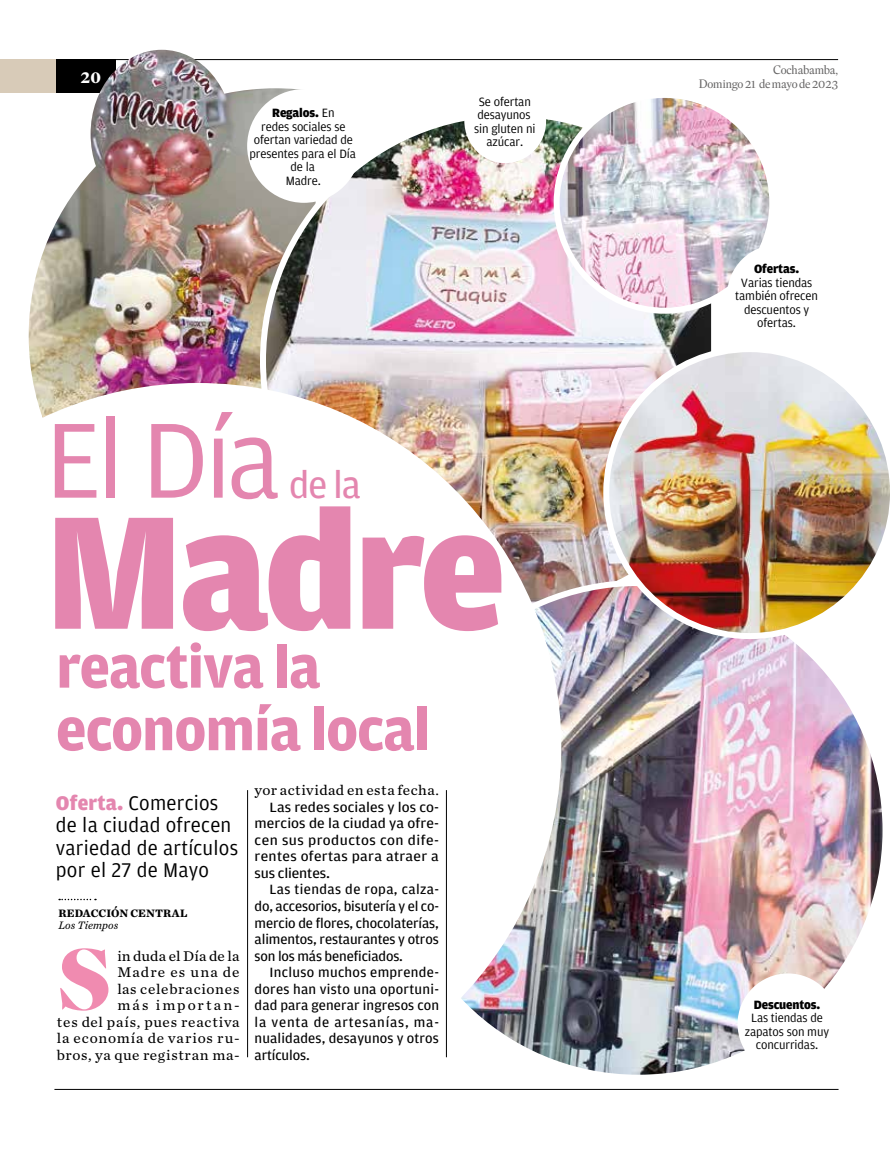
<style>
.page{position:relative;width:893px;height:1149px;background:#fff}
.page>*{position:absolute;margin:0;border:0;box-sizing:border-box;transform-origin:0 0}
.t1{font:900 170.25px "Amplitude";letter-spacing:-.03em;color:#e486af}
.t2{font:112.95px "Amplitude";color:#e486af}
.t3{font:900 85.95px "Eudald Fine";color:#f08bb0}
.t4{font:700 60.75px/62.6px "Amplitude";letter-spacing:-.025em;color:#e486af}
.t5{font:39.15px "Amplitude";color:#e486af}
.t6{font:21px/22.5px "Amplitude";letter-spacing:.01em;color:#000}
.t7{font:700 18px "Eudald Headline";color:#fff}
.t8{font:14.7px/16.5px "Chronicle Text G2";letter-spacing:.045em;color:#000;text-align:right}
.t9{font:14.7px "Chronicle Text G2";letter-spacing:.045em;color:#000;scale:1.04 1}
.t10{font:14.25px/16.5px "Amplitude";letter-spacing:.01em;color:#000;text-align:justify;scale:1.04 1}
.t11{font:14.25px/16.5px "Amplitude";letter-spacing:.01em;color:#000;text-align:justify;scale:1.1 1}
.t12{font:12.75px/13.5px "Amplitude";letter-spacing:-.01em;color:#000;text-align:center}
.t13{font:900 12.75px "Amplitude";letter-spacing:-.01em;color:#000}
.t14{font:12px "Eudald Headline";letter-spacing:-.02em;color:#646363}
.t15{font:700 11.25px "Chronicle Text G2";color:#000}
.t16{font:italic 11.25px "Chronicle Text G2";letter-spacing:.01em;color:#000}
.s1{font-weight:900}
.s2{font-weight:900;color:#e486af}
</style>
<div class="page">
<img style="left:29px;top:88px;width:267px;height:295px">
<img style="left:263px;top:119px;width:448px;height:474px">
<img style="left:391px;top:583px;width:494px;height:494px;border-radius:247px">
<img style="left:603px;top:346px;width:287px;height:293px">
<img style="left:557px;top:95px;width:215px;height:215px;border-radius:108px">
<div style="left:554px;top:92px;width:221px;height:221px;border:6px solid #fff;border-radius:50%"></div>
<svg style="left:33px;top:383px;width:528px;height:707px"></svg>
<svg style="left:59px;top:898px;width:37px;height:2px"></svg>
<hr style="left:247px;top:789px;width:1px;height:267px;background:#000">
<hr style="left:446px;top:789px;width:1px;height:267px;background:#000">
<hr style="left:70px;top:59px;width:768px;height:1px;background:#000">
<div style="left:55px;top:59px;width:61px;height:33px;background:#000"></div>
<div style="left:0;top:59px;width:55px;height:33px;background:#d8cbb8"></div>
<hr style="left:54px;top:1088px;width:784px;height:1px;background:#000">
<div style="left:247px;top:89px;width:114px;height:114px;background:#fff;border-radius:50%"></div>
<div style="left:737px;top:973px;width:101px;height:101px;background:#fff;border-radius:50%"></div>
<div style="left:727px;top:244px;width:101px;height:101px;background:#fff;border-radius:50%"></div>
<div style="left:464px;top:78px;width:82px;height:85px;background:#fff;border-radius:50%"></div>
<img style="left:91px;top:50px;width:142px;height:168px">
<p class="t7" style="left:81px;top:64px;width:22px">20</p>
<p class="t12" style="left:249px;top:106px;width:108px"><span class="s1">Regalos.</span> En<br>redes sociales se ofertan variedad de presentes para el Día de la<br>Madre.</p>
<p class="t12" style="left:474px;top:95px;width:63px">Se ofertan desayunos sin gluten ni azúcar.</p>
<h2 class="t2" style="left:45px;top:397px;width:237px">El Día</h2>
<h3 class="t5" style="left:289px;top:463px;width:74px">de la</h3>
<h1 class="t1" style="left:46px;top:477px;width:461px">Madre</h1>
<h3 class="t4" style="left:56px;top:636px;width:377px">reactiva la economía local</h3>
<h3 class="t6" style="left:56px;top:791px;width:184px"><span class="s2">Oferta.</span> Comercios de la ciudad ofrecen variedad de artículos por el 27 de Mayo</h3>
<p class="t15" style="left:58px;top:904px;width:131px">REDACCIÓN CENTRAL</p>
<p class="t16" style="left:58px;top:916px;width:62px">Los Tiempos</p>
<h3 class="t3" style="left:57px;top:928px;width:56px">S</h3>
<p class="t8" style="left:57px;top:946px;width:184px">in duda el Día de la<br>Madre es una de<br>las celebraciones<br>más importan-<br>tes del país, pues reactiva la economía de varios ru&shy;bros, ya que registran ma-</p>
<p class="t9" style="left:255px;top:779px;width:179px">yor actividad en esta fecha.</p>
<p class="t11" style="left:255px;top:798px;width:169px;text-indent:15px">Las redes sociales y los co&shy;mercios de la ciudad ya ofre&shy;cen sus productos con dife&shy;rentes ofertas para atraer a sus clientes.</p>
<p class="t10" style="left:255px;top:881px;width:179px;text-indent:15px">Las tiendas de ropa, calza&shy;do, accesorios, bisutería y el co&shy;mercio de flores, chocolaterías, alimentos, restaurantes y otros son los más beneficiados.</p>
<p class="t10" style="left:255px;top:963px;width:179px;text-indent:15px">Incluso muchos emprende&shy;dores han visto una oportuni&shy;dad para generar ingresos con la venta de artesanías, ma&shy;nualidades, desayunos y otros artículos.</p>
<p class="t14" style="left:773px;top:63px;width:66px">Cochabamba,</p>
<p class="t14" style="left:699px;top:77px;width:141px">Domingo 21 de mayo de 2023</p>
<p class="t13" style="left:754px;top:262px;width:47px">Ofertas.</p>
<p class="t12" style="left:735px;top:276px;width:84px">Varias tiendas también ofrecen descuentos y ofertas.</p>
<p class="t13" style="left:754px;top:997px;width:68px">Descuentos.</p>
<p class="t12" style="left:745px;top:1011px;width:86px">Las tiendas de zapatos son muy concurridas.</p>
</div>
